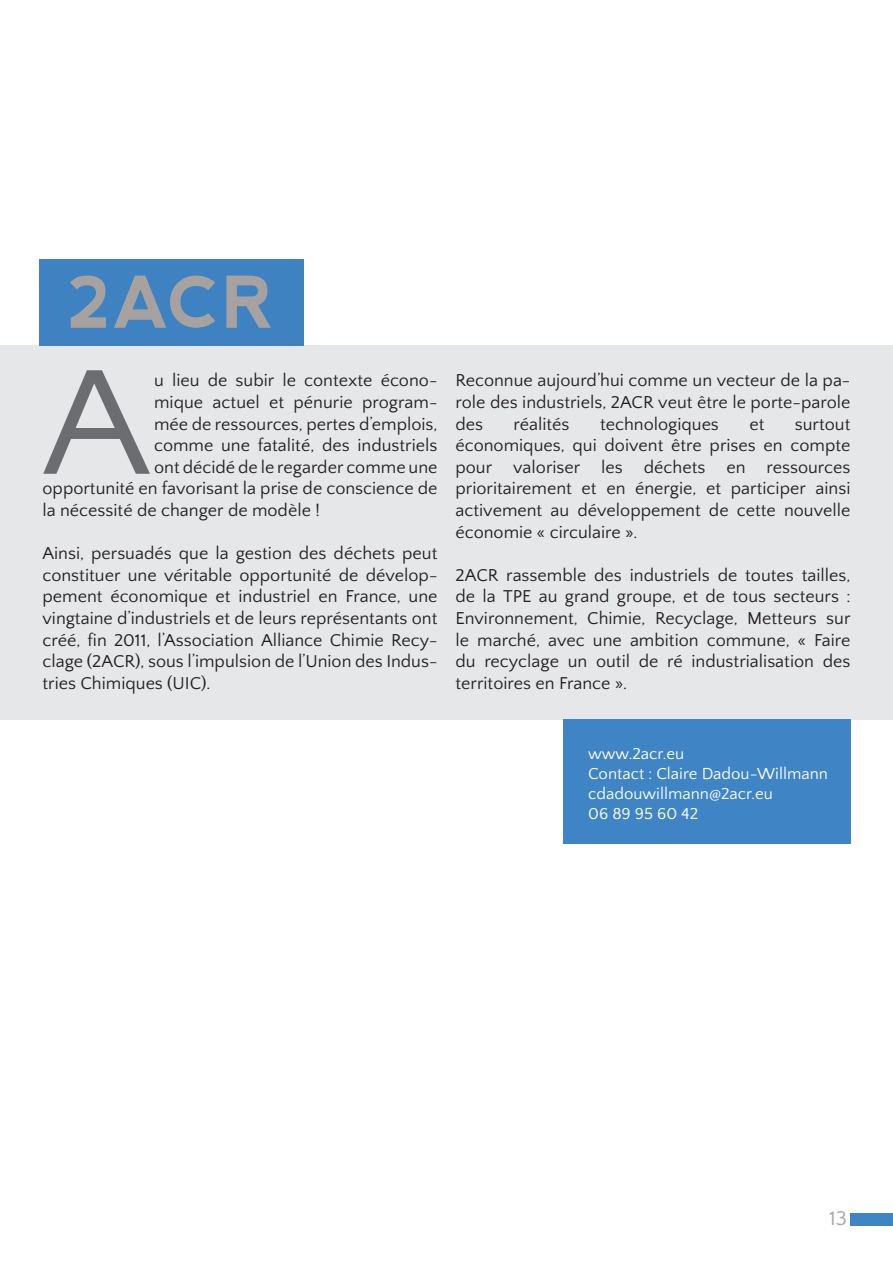
<style>
.page{position:relative;width:893px;height:1263px;background:#fff}
.page>*{position:absolute;margin:0;border:0;box-sizing:border-box;transform-origin:0 0}
.t1{font:21px "Quattrocento Sans";color:#a8a9ad}
.t2{font:18px/21.6px "Quattrocento Sans";color:#231f20;text-align:justify}
.t3{font:16.65px "Quattrocento Sans";color:#fff}
</style>
<div class="page">
<div style="left:0;top:345px;width:893px;height:375px;background:#e6e7e9"></div>
<div style="left:563px;top:720px;width:287px;height:124px;background:#3f84c5"></div>
<div style="left:39px;top:259px;width:265px;height:86px;background:#3f82c1"></div>
<svg style="left:70px;top:276px;width:36px;height:52px"></svg>
<svg style="left:114px;top:276px;width:101px;height:52px"></svg>
<svg style="left:226px;top:276px;width:45px;height:52px"></svg>
<svg style="left:43px;top:370px;width:107px;height:104px"></svg>
<div style="left:850px;top:1212px;width:43px;height:13px;background:#3f84c5"></div>
<p class="t2" style="left:154px;top:370px;width:285px">u lieu de subir le contexte écono-</p>
<p class="t2" style="left:154px;top:392px;width:285px">mique actuel et pénurie program-</p>
<p class="t2" style="left:154px;top:413px;width:285px">mée de ressources, pertes d’emplois,</p>
<p class="t2" style="left:154px;top:435px;width:285px">comme une fatalité, des industriels</p>
<p class="t2" style="left:154px;top:457px;width:285px">ont décidé de le regarder comme une</p>
<p class="t2" style="left:43px;top:478px;width:396px">opportunité en favorisant la prise de conscience de</p>
<p class="t2" style="left:43px;top:500px;width:279px">la nécessité de changer de modèle !</p>
<p class="t2" style="left:43px;top:543px;width:396px">Ainsi, persuadés que la gestion des déchets peut constituer une véritable opportunité de dévelop&shy;pement économique et industriel en France, une vingtaine d’industriels et de leurs représentants ont créé, fin 2011, l’Association Alliance Chimie Recy&shy;clage (2ACR), sous l’impulsion de l’Union des Indus&shy;tries Chimiques (UIC).</p>
<p class="t2" style="left:455px;top:370px;width:396px">Reconnue aujourd’hui comme un vecteur de la pa&shy;role des industriels, 2ACR veut être le porte-parole des</p>
<p class="t2" style="left:514px;top:413px;width:58px">réalités</p>
<p class="t2" style="left:600px;top:413px;width:120px">technologiques</p>
<p class="t2" style="left:749px;top:413px;width:17px">et</p>
<p class="t2" style="left:455px;top:413px;width:396px;text-indent:339px">surtout économiques, qui doivent être prises en compte pour valoriser les déchets en ressources prioritairement et en énergie, et participer ainsi activement au développement de cette nouvelle économie « circulaire ».</p>
<p class="t2" style="left:455px;top:565px;width:396px">2ACR rassemble des industriels de toutes tailles, de la TPE au grand groupe, et de tous secteurs :<br>Environnement, Chimie, Recyclage, Metteurs sur le marché, avec une ambition commune, « Faire du recyclage un outil de ré industrialisation des territoires en France ».</p>
<p class="t3" style="left:588px;top:745px;width:97px">www.2acr.eu</p>
<p class="t3" style="left:588px;top:765px;width:241px">Contact : Claire Dadou-Willmann</p>
<p class="t3" style="left:588px;top:785px;width:186px">cdadouwillmann@2acr.eu</p>
<p class="t3" style="left:588px;top:805px;width:111px">06 89 95 60 42</p>
<p class="t1" style="left:829px;top:1207px;width:19px">13</p>
</div>
